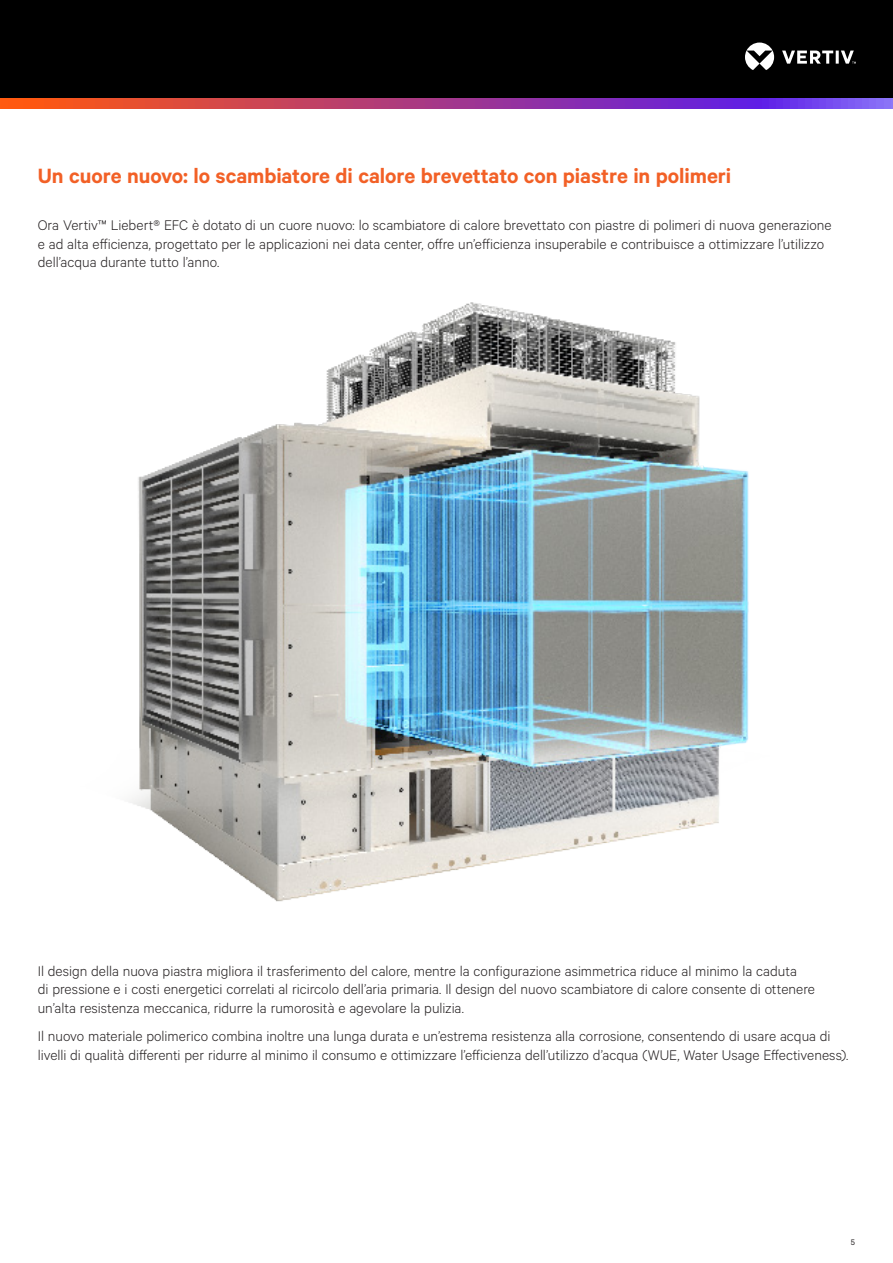
<style>
.page{position:relative;width:893px;height:1263px;background:#fff}
.page>*{position:absolute;margin:0;border:0;box-sizing:border-box;transform-origin:0 0}
.Vertiv_Orange_Main_H{font:600 23.25px "Calibre";letter-spacing:-.005em;color:#f26026}
.Vertiv_Body_Text{font:300 15.75px/18.9px "Calibre";color:#231f20}
.t1{font:9px "Calibre";color:#231f20}
</style>
<div class="page">
<div style="left:0;top:0;width:893px;height:108px;background:#000"></div>
<svg style="left:745px;top:43px;width:111px;height:27px"></svg>
<svg style="left:0;top:98px;width:893px;height:11px;background:#a83e89"></svg>
<img style="left:129px;top:302px;width:620px;height:600px">
<p class="Vertiv_Orange_Main_H" style="left:38px;top:162px;width:695px">Un cuore nuovo: lo scambiatore di calore brevettato con piastre in polimeri</p>
<p class="Vertiv_Body_Text" style="left:38px;top:215px;width:795px">Ora Vertiv™ Liebert® EFC è dotato di un cuore nuovo: lo scambiatore di calore brevettato con piastre di polimeri di nuova generazione e ad alta efficienza, progettato per le applicazioni nei data center, offre un’efficienza insuperabile e contribuisce a ottimizzare l’utilizzo dell’acqua durante tutto l’anno.</p>
<p class="Vertiv_Body_Text" style="left:38px;top:960px;width:779px">Il design della nuova piastra migliora il trasferimento del calore, mentre la configurazione asimmetrica riduce al minimo la caduta<br>di pressione e i costi energetici correlati al ricircolo dell’aria primaria. Il design del nuovo scambiatore di calore consente di ottenere un’alta resistenza meccanica, ridurre la rumorosità e agevolare la pulizia.</p>
<p class="Vertiv_Body_Text" style="left:38px;top:1026px;width:812px">Il nuovo materiale polimerico combina inoltre una lunga durata e un’estrema resistenza alla corrosione, consentendo di usare acqua di livelli di qualità differenti per ridurre al minimo il consumo e ottimizzare l’efficienza dell’utilizzo d’acqua (WUE, Water Usage Effectiveness).</p>
<p class="t1" style="left:851px;top:1236px;width:6px">5</p>
</div>
